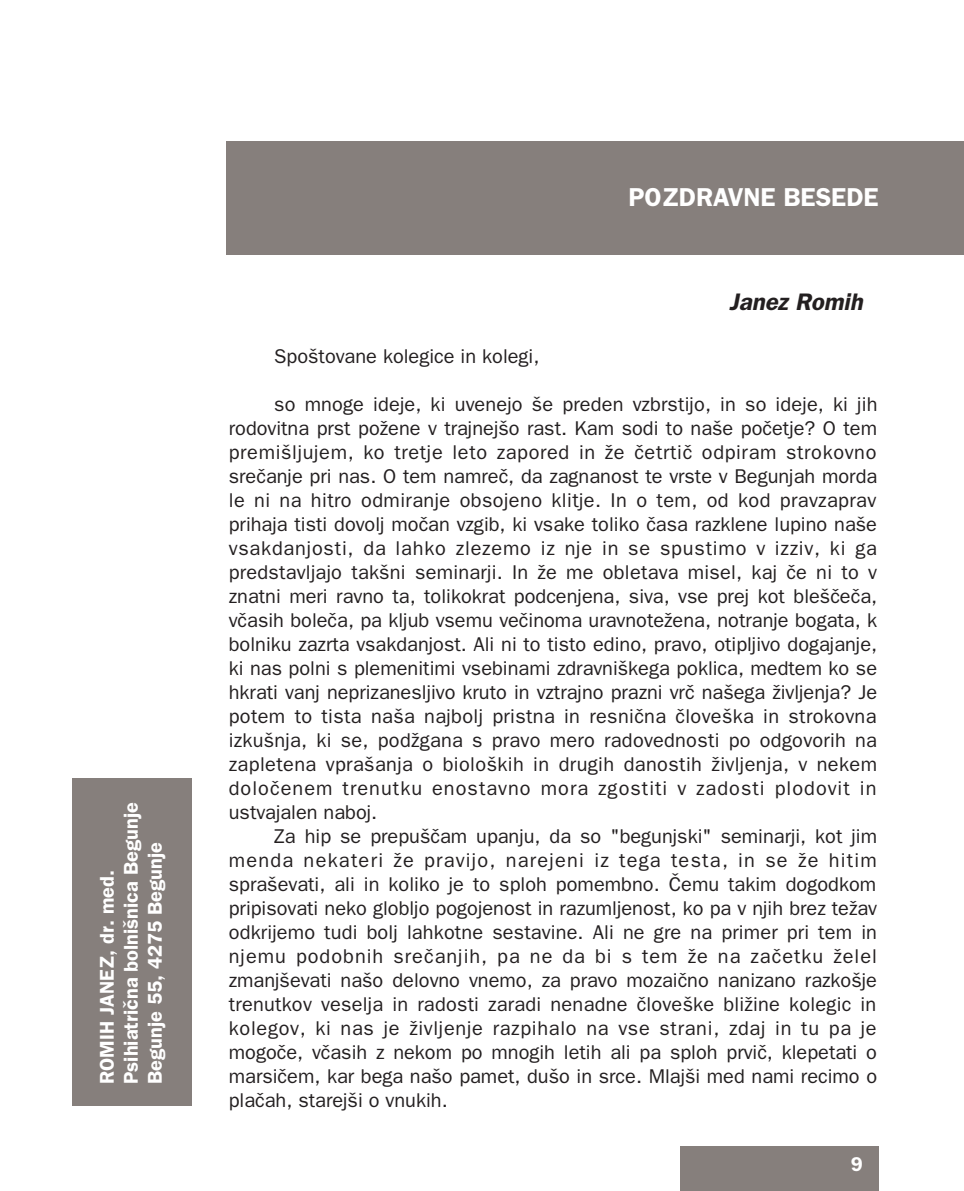
<style>
.page{position:relative;width:964px;height:1191px;background:#fff}
.page>*{position:absolute;margin:0;border:0;box-sizing:border-box;transform-origin:0 0}
.t1{font:600 26px "SS Franklin Gothic";color:#fff}
.t2{font:italic 600 24px "SS Franklin Gothic";color:#231f20}
.t3{font:20px/24px "SS Franklin Gothic";color:#231f20;text-align:justify}
.t4{font:600 20px/24px "SS Franklin Gothic";color:#fff}
</style>
<div class="page">
<div style="left:680px;top:1146px;width:199px;height:45px;background:#867f7c"></div>
<div style="left:227px;top:142px;width:737px;height:113px;background:#867f7c"></div>
<div style="left:72px;top:778px;width:119px;height:328px;background:#867f7c"></div>
<p class="t4" style="left:95px;top:1084px;width:283px;rotate:-90deg">ROMIH JANEZ, dr. med.<br>Psihiatri~na bolni{nica Begunje<br>Begunje 55, 4275 Begunje</p>
<h1 class="t1" style="left:628px;top:182px;width:252px">POZDRAVNE BESEDE</h1>
<p class="t2" style="left:729px;top:288px;width:135px">Janez Romih</p>
<p class="t3" style="left:274px;top:344px;width:267px">Spo{tovane kolegice in kolegi,</p>
<p class="t3" style="left:229px;top:392px;width:650px;text-indent:45px">so mnoge ideje, ki uvenejo {e preden vzbrstijo, in so ideje, ki jih rodovitna prst po`ene v trajnej{o rast. Kam sodi to na{e po~etje? O tem premi{ljujem, ko tretje leto zapored in `e ~etrti~ odpiram strokovno sre~anje pri nas. O tem namre~, da zagnanost te vrste v Begunjah morda le ni na hitro odmiranje obsojeno klitje. In o tem, od kod pravzaprav prihaja tisti dovolj mo~an vzgib, ki vsake toliko ~asa razklene lupino na{e vsakdanjosti, da lahko zlezemo iz nje in se spustimo v izziv, ki ga predstavljajo tak{ni seminarji. In `e me obletava misel, kaj ~e ni to v znatni meri ravno ta, tolikokrat podcenjena, siva, vse prej kot ble{~e~a, v~asih bole~a, pa kljub vsemu ve~inoma uravnote`ena, notranje bogata, k bolniku zazrta vsakdanjost. Ali ni to tisto edino, pravo, otipljivo dogajanje, ki nas polni s plemenitimi vsebinami zdravni{kega poklica, medtem ko se hkrati vanj neprizanesljivo kruto in vztrajno prazni vr~ na{ega `ivljenja? Je potem to tista na{a najbolj pristna in resni~na ~love{ka in strokovna izku{nja, ki se, pod`gana s pravo mero radovednosti po odgovorih na zapletena vpra{anja o biolo{kih in drugih danostih `ivljenja, v nekem dolo~enem trenutku enostavno mora zgostiti v zadosti plodovit in ustvajalen naboj.</p>
<p class="t3" style="left:229px;top:824px;width:650px;text-indent:45px">Za hip se prepu{~am upanju, da so "begunjski" seminarji, kot jim menda nekateri `e pravijo, narejeni iz tega testa, in se `e hitim spra{evati, ali in koliko je to sploh pomembno. ^emu takim dogodkom pripisovati neko globljo pogojenost in razumljenost, ko pa v njih brez te`av odkrijemo tudi bolj lahkotne sestavine. Ali ne gre na primer pri tem in njemu podobnih sre~anjih, pa ne da bi s tem `e na za~etku `elel zmanj{evati na{o delovno vnemo, za pravo mozai~no nanizano razko{je trenutkov veselja in radosti zaradi nenadne ~love{ke bli`ine kolegic in kolegov, ki nas je `ivljenje razpihalo na vse strani, zdaj in tu pa je mogo~e, v~asih z nekom po mnogih letih ali pa sploh prvi~, klepetati o marsi~em, kar bega na{o pamet, du{o in srce. Mlaj{i med nami recimo o pla~ah, starej{i o vnukih.</p>
<p class="t4" style="left:851px;top:1152px;width:13px">9</p>
</div>
